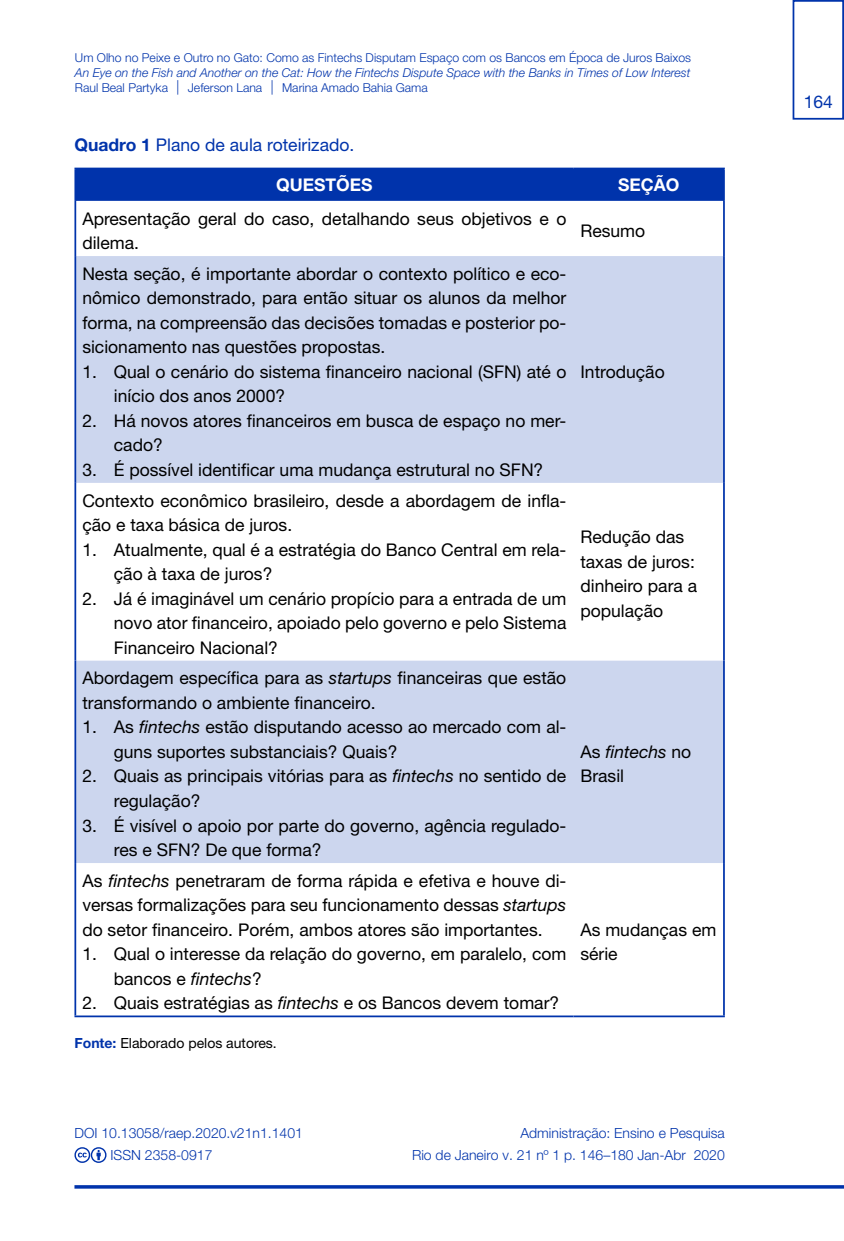
<style>
.page{position:relative;width:844px;height:1241px;background:#fff}
.page>*{position:absolute;margin:0;border:0;box-sizing:border-box;transform-origin:0 0}
.t1{font:17.5px/24.5px "Helvetica Neue";color:#000}
.t2{font:17.5px "Helvetica Neue";color:#0033ab}
.t3{font:700 17.5px "Helvetica Neue";color:#fff}
.t4{font:300 14px/21.7px "Helvetica Neue";color:#0033ab;text-align:right}
.t5{font:14px "Helvetica Neue";color:#000}
.t6{font:300 12.25px "Helvetica Neue";color:#0033ab}
.t7{font:italic 300 12.25px "Helvetica Neue";color:#0033ab}
.s1{font-weight:700}
.s2{font-style:italic}
.s3{font-weight:700;color:#0033ab}
</style>
<div class="page">
<svg style="left:74px;top:1185px;width:769px;height:3px;background:#0c3daf"></svg>
<svg style="left:74px;top:1147px;width:32px;height:15px"></svg>
<div style="left:792px;top:0;width:51px;height:120px;border:2px solid #0033ab"></div>
<div style="left:76px;top:169px;width:647px;height:32px;background:#0033ab"></div>
<svg style="left:76px;top:256px;width:647px;height:606px;fill:#ccd6ee"></svg>
<hr style="left:74px;top:168px;width:499px;height:1px;background:#0033ab">
<hr style="left:74px;top:169px;width:2px;height:32px;background:#0033ab">
<hr style="left:573px;top:168px;width:151px;height:1px;background:#0033ab">
<hr style="left:723px;top:169px;width:1px;height:32px;background:#0033ab">
<hr style="left:74px;top:201px;width:2px;height:55px;background:#0033ab">
<hr style="left:723px;top:201px;width:1px;height:55px;background:#0033ab">
<hr style="left:74px;top:256px;width:2px;height:227px;background:#0033ab">
<hr style="left:723px;top:256px;width:1px;height:227px;background:#0033ab">
<hr style="left:74px;top:483px;width:2px;height:177px;background:#0033ab">
<hr style="left:723px;top:483px;width:1px;height:177px;background:#0033ab">
<hr style="left:74px;top:660px;width:2px;height:202px;background:#0033ab">
<hr style="left:723px;top:660px;width:1px;height:202px;background:#0033ab">
<hr style="left:74px;top:862px;width:2px;height:153px;background:#0033ab">
<hr style="left:723px;top:862px;width:1px;height:153px;background:#0033ab">
<hr style="left:74px;top:1015px;width:499px;height:2px;background:#0033ab">
<hr style="left:573px;top:1015px;width:151px;height:2px;background:#0033ab">
<p class="t6" style="left:75px;top:48px;width:617px">Um Olho no Peixe e Outro no Gato: Como as Fintechs Disputam Espaço com os Bancos em Época de Juros Baixos</p>
<p class="t7" style="left:75px;top:63px;width:616px">An Eye on the Fish and Another on the Cat: How the Fintechs Dispute Space with the Banks in Times of Low Interest</p>
<p class="t6" style="left:75px;top:77px;width:354px">Raul Beal Partyka ︱ Jeferson Lana ︱ Marina Amado Bahia Gama</p>
<p class="t2" style="left:74px;top:132px;width:281px"><span class="s1">Quadro 1</span> Plano de aula roteirizado.</p>
<p class="t3" style="left:276px;top:174px;width:98px">QUESTÕES</p>
<p class="t3" style="left:618px;top:174px;width:63px">SEÇÃO</p>
<p class="t1" style="left:82px;top:207px;width:485px">Apresentação geral do caso, detalhando seus objetivos e o dilema.</p>
<p class="t1" style="left:580px;top:219px;width:66px">Resumo</p>
<p class="t1" style="left:82px;top:262px;width:485px;text-align:justify">Nesta seção, é importante abordar o contexto político e eco&shy;nômico demonstrado, para então situar os alunos da melhor forma, na compreensão das decisões tomadas e posterior po&shy;sicionamento nas questões propostas.</p>
<p class="t1" style="left:114px;top:360px;width:454px;text-indent:-32px">1. Qual o cenário do sistema financeiro nacional (SFN) até o início dos anos 2000?</p>
<p class="t1" style="left:114px;top:409px;width:454px;text-indent:-32px">2. Há novos atores financeiros em busca de espaço no mer&shy;cado?</p>
<p class="t1" style="left:82px;top:458px;width:462px">3. É possível identificar uma mudança estrutural no SFN?</p>
<p class="t1" style="left:82px;top:489px;width:485px">Contexto econômico brasileiro, desde a abordagem de infla&shy;ção e taxa básica de juros.</p>
<p class="t1" style="left:114px;top:538px;width:454px;text-indent:-32px">1. Atualmente, qual é a estratégia do Banco Central em rela&shy;ção à taxa de juros?</p>
<p class="t1" style="left:114px;top:587px;width:454px;text-align:justify;text-indent:-32px">2. Já é imaginável um cenário propício para a entrada de um novo ator financeiro, apoiado pelo governo e pelo Sistema Financeiro Nacional?</p>
<p class="t1" style="left:82px;top:666px;width:485px">Abordagem específica para as <span class="s2">startups</span> financeiras que estão transformando o ambiente financeiro.</p>
<p class="t1" style="left:114px;top:715px;width:454px;text-indent:-32px">1. As <span class="s2">fintechs</span> estão disputando acesso ao mercado com al&shy;guns suportes substanciais? Quais?</p>
<p class="t1" style="left:114px;top:764px;width:454px;text-indent:-32px">2. Quais as principais vitórias para as <span class="s2">fintechs</span> no sentido de regulação?</p>
<p class="t1" style="left:114px;top:813px;width:454px;text-indent:-32px">3. É visível o apoio por parte do governo, agência regulado&shy;res e SFN? De que forma?</p>
<p class="t1" style="left:82px;top:869px;width:485px;text-align:justify">As <span class="s2">fintechs</span> penetraram de forma rápida e efetiva e houve di&shy;versas formalizações para seu funcionamento dessas <span class="s2">startups </span>do setor financeiro. Porém, ambos atores são importantes.</p>
<p class="t1" style="left:114px;top:942px;width:454px;text-indent:-32px">1. Qual o interesse da relação do governo, em paralelo, com bancos e <span class="s2">fintechs</span>?</p>
<p class="t1" style="left:82px;top:991px;width:478px">2. Quais estratégias as <span class="s2">fintechs</span> e os Bancos devem tomar?</p>
<p class="t5" style="left:74px;top:1032px;width:204px"><span class="s3">Fonte:</span> Elaborado pelos autores.</p>
<p class="t1" style="left:580px;top:360px;width:86px">Introdução</p>
<p class="t1" style="left:580px;top:525px;width:118px">Redução das taxas de juros: dinheiro para a população</p>
<p class="t1" style="left:580px;top:740px;width:112px">As <span class="s2">fintechs</span> no<br>Brasil</p>
<p class="t1" style="left:580px;top:918px;width:137px">As mudanças em série</p>
<p class="t4" style="left:110px;top:1120px;width:194px;text-align:left;text-indent:-36px">DOI 10.13058/raep.2020.v21n1.1401<br>ISSN 2358-0917</p>
<p class="t4" style="left:412px;top:1120px;width:314px">Administração: Ensino e Pesquisa<br>Rio de Janeiro v. 21 nº 1 p. 146–180 Jan-Abr 2020</p>
<p class="t2" style="left:803px;top:89px;width:31px">164</p>
</div>
